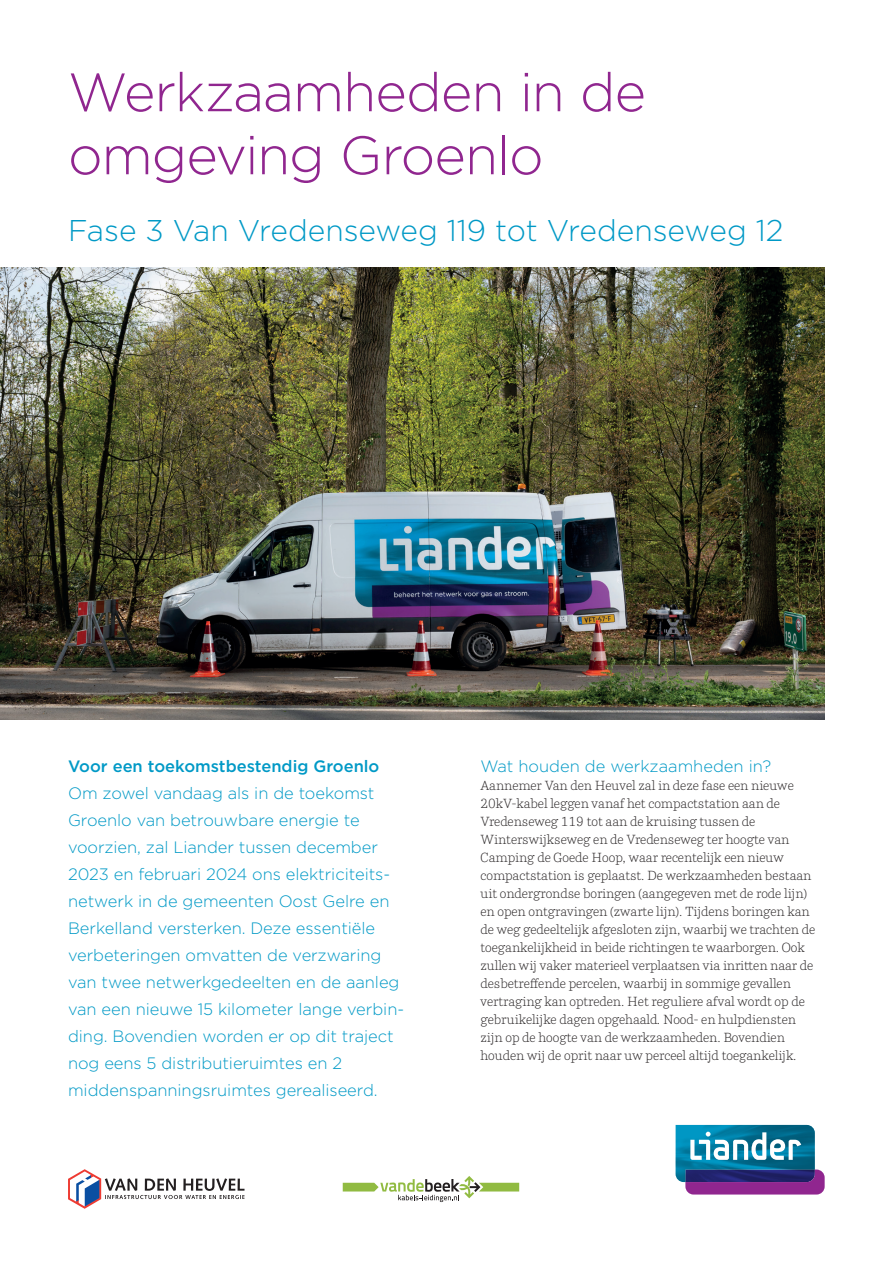
<style>
.page{position:relative;width:893px;height:1263px;background:#fff}
.page>*{position:absolute;margin:0;border:0;box-sizing:border-box;transform-origin:0 0}
.t1{font:300 54px/63px "Gotham";letter-spacing:-.02em;color:#90268f}
.t2{font:300 30px "Gotham";color:#0099c6}
.t3{font:300 16.5px/27px "Gotham";letter-spacing:-.005em;color:#0099c6}
.t4{font:500 16.5px "Gotham";color:#0099c6}
.t5{font:300 12.75px/18px "Parry";color:#231f20}
</style>
<div class="page">
<svg style="left:68px;top:1169px;width:176px;height:40px"></svg>
<svg style="left:343px;top:1176px;width:176px;height:26px"></svg>
<svg style="left:676px;top:1125px;width:149px;height:69px;background:#4b74a4"></svg>
<img style="left:0;top:268px;width:825px;height:451px">
<h1 class="t1" style="left:68px;top:59px;width:580px">Werkzaamheden in de omgeving Groenlo</h1>
<h2 class="t2" style="left:68px;top:211px;width:717px">Fase 3 Van Vredenseweg 119 tot Vredenseweg 12</h2>
<p class="t4" style="left:68px;top:755px;width:313px">Voor een toekomstbestendig Groenlo</p>
<p class="t3" style="left:68px;top:779px;width:338px">Om zowel vandaag als in de toekomst Groenlo van betrouwbare energie te voorzien, zal Liander tussen december 2023 en februari 2024 ons elektriciteits&shy;netwerk in de gemeenten Oost Gelre en Berkelland versterken. Deze essentiële verbeteringen omvatten de verzwaring van twee netwerkgedeelten en de aanleg van een nieuwe 15 kilometer lange verbin&shy;ding. Bovendien worden er op dit traject nog eens 5 distributieruimtes en 2 middenspanningsruimtes gerealiseerd.</p>
<p class="t3" style="left:480px;top:752px;width:292px">Wat houden de werkzaamheden in?</p>
<p class="t5" style="left:480px;top:776px;width:336px">Aannemer Van den Heuvel zal in deze fase een nieuwe 20kV-kabel leggen vanaf het compactstation aan de Vredenseweg 119 tot aan de kruising tussen de Winterswijkseweg en de Vredenseweg ter hoogte van Camping de Goede Hoop, waar recentelijk een nieuw compactstation is geplaatst. De werkzaamheden bestaan uit ondergrondse boringen (aangegeven met de rode lijn) en open ontgravingen (zwarte lijn). Tijdens boringen kan de weg gedeeltelijk afgesloten zijn, waarbij we trachten de toegankelijkheid in beide richtingen te waarborgen. Ook zullen wij vaker materieel verplaatsen via inritten naar de desbetreffende percelen, waarbij in sommige gevallen vertraging kan optreden. Het reguliere afval wordt op de gebruikelijke dagen opgehaald. Nood- en hulpdiensten zijn op de hoogte van de werkzaamheden. Bovendien houden wij de oprit naar uw perceel altijd toegankelijk.</p>
</div>
